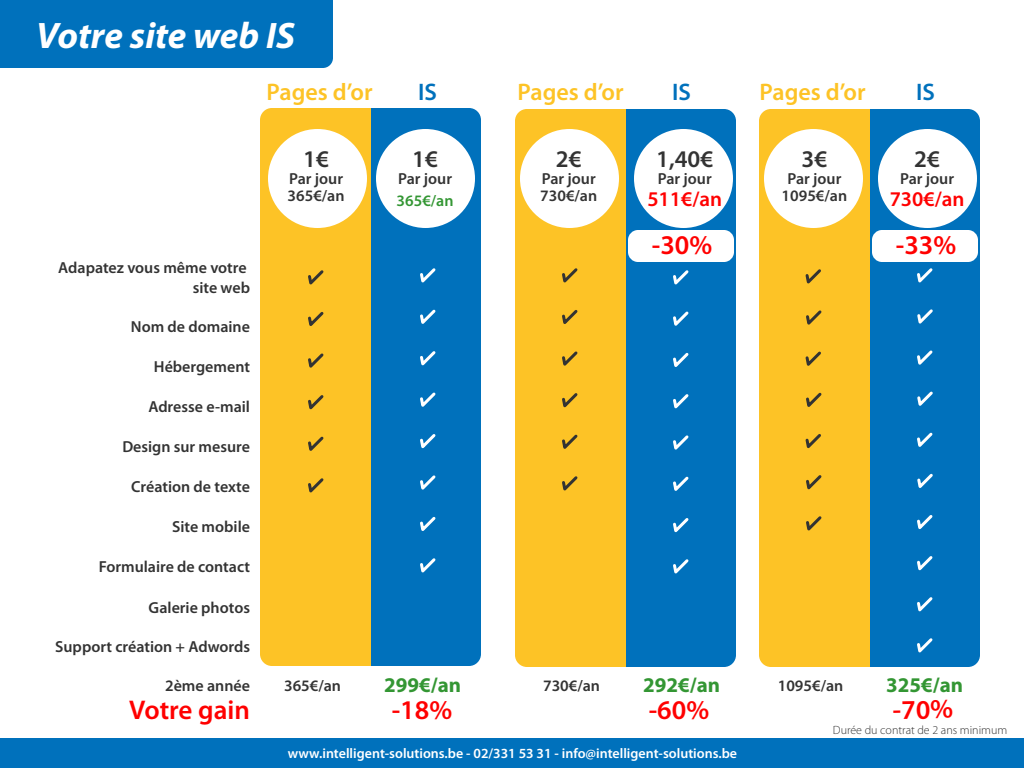
<style>
.page{position:relative;width:1024px;height:768px;background:#fff}
.page>*{position:absolute;margin:0;border:0;box-sizing:border-box;transform-origin:0 0}
.t1{font:italic 700 37px "Myriad Pro";color:#fff}
.t2{font:600 27.1px "Myriad Pro";color:#f00}
.t3{font:600 24px "Myriad Pro";color:#fdc326}
.t4{font:600 24px "Myriad Pro";color:#333}
.t5{font:600 24px "Myriad Pro";color:#0071bc}
.t6{font:700 21px "Myriad Pro";color:#339633}
.t7{font:600 21px "Myriad Pro";color:#f00}
.t8{font:600 16px/17px "Myriad Pro";color:#333}
.t9{font:600 16px "Myriad Pro";color:#339633}
.t10{font:600 14px "Myriad Pro";color:#fff}
.t11{font:300 12px "Myriad Pro";color:#333}
</style>
<div class="page">
<div style="left:626px;top:109px;width:110px;height:558px;background:#0071bc"></div>
<div style="left:870px;top:109px;width:110px;height:558px;background:#0071bc"></div>
<div style="left:872px;top:230px;width:106px;height:32px;background:#fff;border-radius:10px"></div>
<div style="left:628px;top:230px;width:106px;height:32px;background:#fff;border-radius:10px"></div>
<div style="left:0;top:738px;width:1024px;height:30px;background:#0071bc"></div>
<div style="left:0;top:0;width:333px;height:68px;background:#0071bc"></div>
<div style="left:260px;top:108px;width:111px;height:558px;background:#fdc326"></div>
<div style="left:371px;top:108px;width:110px;height:558px;background:#0071bc"></div>
<div style="left:515px;top:109px;width:111px;height:558px;background:#fdc326"></div>
<div style="left:759px;top:109px;width:111px;height:558px;background:#fdc326"></div>
<div style="left:520px;top:129px;width:99px;height:99px;background:#fff;border-radius:50%"></div>
<div style="left:268px;top:129px;width:99px;height:99px;background:#fff;border-radius:50%"></div>
<div style="left:376px;top:129px;width:99px;height:99px;background:#fff;border-radius:50%"></div>
<div style="left:764px;top:129px;width:99px;height:99px;background:#fff;border-radius:50%"></div>
<div style="left:634px;top:129px;width:99px;height:99px;background:#fff;border-radius:50%"></div>
<div style="left:878px;top:129px;width:99px;height:99px;background:#fff;border-radius:50%"></div>
<svg style="left:560px;top:266px;width:20px;height:21px"></svg>
<svg style="left:560px;top:307px;width:20px;height:22px"></svg>
<svg style="left:560px;top:349px;width:20px;height:21px"></svg>
<svg style="left:560px;top:390px;width:20px;height:22px"></svg>
<svg style="left:560px;top:432px;width:20px;height:22px"></svg>
<svg style="left:560px;top:474px;width:20px;height:21px"></svg>
<svg style="left:671px;top:268px;width:20px;height:21px"></svg>
<svg style="left:671px;top:309px;width:20px;height:21px"></svg>
<svg style="left:671px;top:350px;width:20px;height:22px"></svg>
<svg style="left:671px;top:391px;width:20px;height:22px"></svg>
<svg style="left:671px;top:433px;width:20px;height:21px"></svg>
<svg style="left:671px;top:474px;width:20px;height:22px"></svg>
<svg style="left:306px;top:268px;width:20px;height:21px"></svg>
<svg style="left:306px;top:309px;width:20px;height:22px"></svg>
<svg style="left:306px;top:351px;width:20px;height:21px"></svg>
<svg style="left:306px;top:392px;width:20px;height:22px"></svg>
<svg style="left:306px;top:434px;width:20px;height:22px"></svg>
<svg style="left:306px;top:476px;width:20px;height:21px"></svg>
<svg style="left:418px;top:266px;width:20px;height:21px"></svg>
<svg style="left:418px;top:307px;width:20px;height:22px"></svg>
<svg style="left:418px;top:348px;width:20px;height:22px"></svg>
<svg style="left:418px;top:390px;width:20px;height:21px"></svg>
<svg style="left:418px;top:431px;width:20px;height:22px"></svg>
<svg style="left:418px;top:473px;width:20px;height:21px"></svg>
<svg style="left:418px;top:514px;width:20px;height:22px"></svg>
<svg style="left:418px;top:556px;width:20px;height:21px"></svg>
<svg style="left:804px;top:267px;width:20px;height:21px"></svg>
<svg style="left:804px;top:308px;width:20px;height:21px"></svg>
<svg style="left:804px;top:349px;width:20px;height:21px"></svg>
<svg style="left:804px;top:390px;width:20px;height:22px"></svg>
<svg style="left:804px;top:431px;width:20px;height:22px"></svg>
<svg style="left:804px;top:472px;width:20px;height:22px"></svg>
<svg style="left:804px;top:514px;width:20px;height:21px"></svg>
<svg style="left:915px;top:266px;width:20px;height:21px"></svg>
<svg style="left:915px;top:307px;width:21px;height:21px"></svg>
<svg style="left:915px;top:348px;width:20px;height:21px"></svg>
<svg style="left:915px;top:389px;width:21px;height:21px"></svg>
<svg style="left:915px;top:430px;width:20px;height:22px"></svg>
<svg style="left:915px;top:471px;width:21px;height:22px"></svg>
<svg style="left:915px;top:512px;width:20px;height:22px"></svg>
<svg style="left:671px;top:515px;width:20px;height:22px"></svg>
<svg style="left:915px;top:553px;width:20px;height:22px"></svg>
<svg style="left:915px;top:594px;width:20px;height:22px"></svg>
<svg style="left:915px;top:636px;width:20px;height:21px"></svg>
<svg style="left:671px;top:557px;width:20px;height:21px"></svg>
<h1 class="t1" style="left:36px;top:11px;width:260px">Votre site web IS</h1>
<h3 class="t3" style="left:267px;top:77px;width:107px">Pages d’or</h3>
<h3 class="t5" style="left:418px;top:77px;width:20px">IS</h3>
<h3 class="t3" style="left:518px;top:77px;width:107px">Pages d’or</h3>
<h3 class="t5" style="left:672px;top:77px;width:20px">IS</h3>
<h3 class="t3" style="left:760px;top:77px;width:107px">Pages d’or</h3>
<h3 class="t5" style="left:916px;top:77px;width:20px">IS</h3>
<p class="t8" style="left:58px;top:258px;width:193px;line-height:19.2px;text-align:right">Adapatez vous même votre site web</p>
<p class="t8" style="left:131px;top:318px;width:121px">Nom de domaine</p>
<p class="t8" style="left:154px;top:358px;width:98px">Hébergement</p>
<p class="t8" style="left:148px;top:398px;width:103px">Adresse e-mail</p>
<p class="t8" style="left:122px;top:438px;width:129px">Design sur mesure</p>
<p class="t8" style="left:131px;top:478px;width:120px">Création de texte</p>
<p class="t8" style="left:172px;top:518px;width:79px">Site mobile</p>
<p class="t8" style="left:99px;top:558px;width:153px">Formulaire de contact</p>
<p class="t8" style="left:149px;top:598px;width:103px">Galerie photos</p>
<p class="t8" style="left:55px;top:638px;width:196px">Support création + Adwords</p>
<p class="t8" style="left:165px;top:677px;width:86px">2ème année</p>
<h2 class="t2" style="left:129px;top:693px;width:122px">Votre gain</h2>
<h3 class="t4" style="left:303px;top:143px;width:27px">1€</h3>
<p class="t8" style="left:288px;top:169px;width:58px">Par jour<br>365€/an</p>
<h3 class="t4" style="left:412px;top:143px;width:27px">1€</h3>
<p class="t8" style="left:398px;top:169px;width:55px">Par jour</p>
<p class="t9" style="left:397px;top:190px;width:58px">365€/an</p>
<h3 class="t4" style="left:556px;top:144px;width:27px">2€</h3>
<p class="t8" style="left:540px;top:170px;width:58px">Par jour<br>730€/an</p>
<h3 class="t4" style="left:656px;top:144px;width:59px">1,40€</h3>
<p class="t8" style="left:658px;top:170px;width:55px">Par jour</p>
<h3 class="t7" style="left:647px;top:186px;width:76px">511€/an</h3>
<h2 class="t2" style="left:652px;top:228px;width:62px">-30%</h2>
<h3 class="t4" style="left:802px;top:143px;width:27px">3€</h3>
<p class="t8" style="left:782px;top:169px;width:67px;text-align:center">Par jour<br>1095€/an</p>
<h3 class="t4" style="left:914px;top:143px;width:27px">2€</h3>
<p class="t8" style="left:900px;top:169px;width:55px">Par jour</p>
<h3 class="t7" style="left:890px;top:185px;width:76px">730€/an</h3>
<h2 class="t2" style="left:896px;top:228px;width:62px">-33%</h2>
<p class="t8" style="left:284px;top:677px;width:58px">365€/an</p>
<h3 class="t6" style="left:384px;top:671px;width:78px">299€/an</h3>
<p class="t8" style="left:543px;top:677px;width:58px">730€/an</p>
<h3 class="t6" style="left:643px;top:671px;width:78px">292€/an</h3>
<p class="t8" style="left:778px;top:677px;width:67px">1095€/an</p>
<h3 class="t6" style="left:886px;top:671px;width:78px">325€/an</h3>
<p class="t11" style="left:833px;top:723px;width:176px">Durée du contrat de 2 ans minimum</p>
<h2 class="t2" style="left:392px;top:693px;width:62px">-18%</h2>
<h2 class="t2" style="left:649px;top:693px;width:62px">-60%</h2>
<h2 class="t2" style="left:893px;top:693px;width:62px;rotate:-1deg">-70%</h2>
<p class="t10" style="left:288px;top:744px;width:451px">www.intelligent-solutions.be - 02/331 53 31 - info@intelligent-solutions.be</p>
</div>
